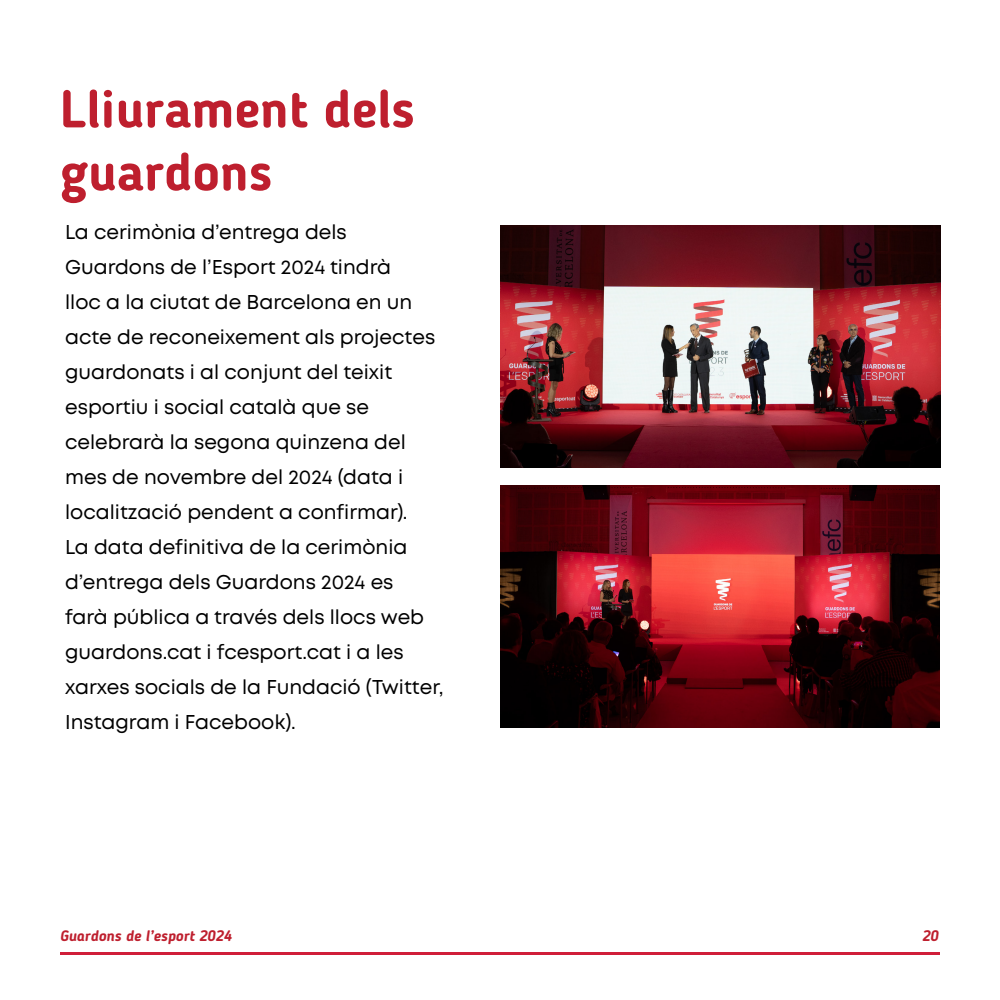
<style>
.page{position:relative;width:1000px;height:1000px;background:#fff}
.page>*{position:absolute;margin:0;border:0;box-sizing:border-box;transform-origin:0 0}
.t1{font:700 52.5px "Blogger Sans";color:#be1f2e}
.t2{font:20px/35px "Mont";color:#000}
.t3{font:italic 700 15px "Blogger Sans";color:#be1f2e}
</style>
<div class="page">
<hr style="left:60px;top:952px;width:880px;height:3px;background:#d01e39">
<img style="left:500px;top:225px;width:440px;height:243px">
<img style="left:500px;top:485px;width:440px;height:243px">
<p class="t1" style="left:60px;top:77px;width:356px">Lliurament dels</p>
<p class="t1" style="left:60px;top:140px;width:214px">guardons</p>
<p class="t2" style="left:65px;top:215px;width:380px">La cerimònia d’entrega dels Guardons de l’Esport 2024 tindrà<br>lloc a la ciutat de Barcelona en un acte de reconeixement als projectes guardonats i al conjunt del teixit esportiu i social català que se celebrarà la segona quinzena del mes de novembre del 2024 (data i localització pendent a confirmar).<br>La data definitiva de la cerimònia d’entrega dels Guardons 2024 es<br>farà pública a través dels llocs web guardons.cat i fcesport.cat i a les xarxes socials de la Fundació (Twitter, Instagram i Facebook).</p>
<p class="t3" style="left:60px;top:927px;width:173px">Guardons de l’esport 2024</p>
<p class="t3" style="left:922px;top:927px;width:18px">20</p>
</div>
